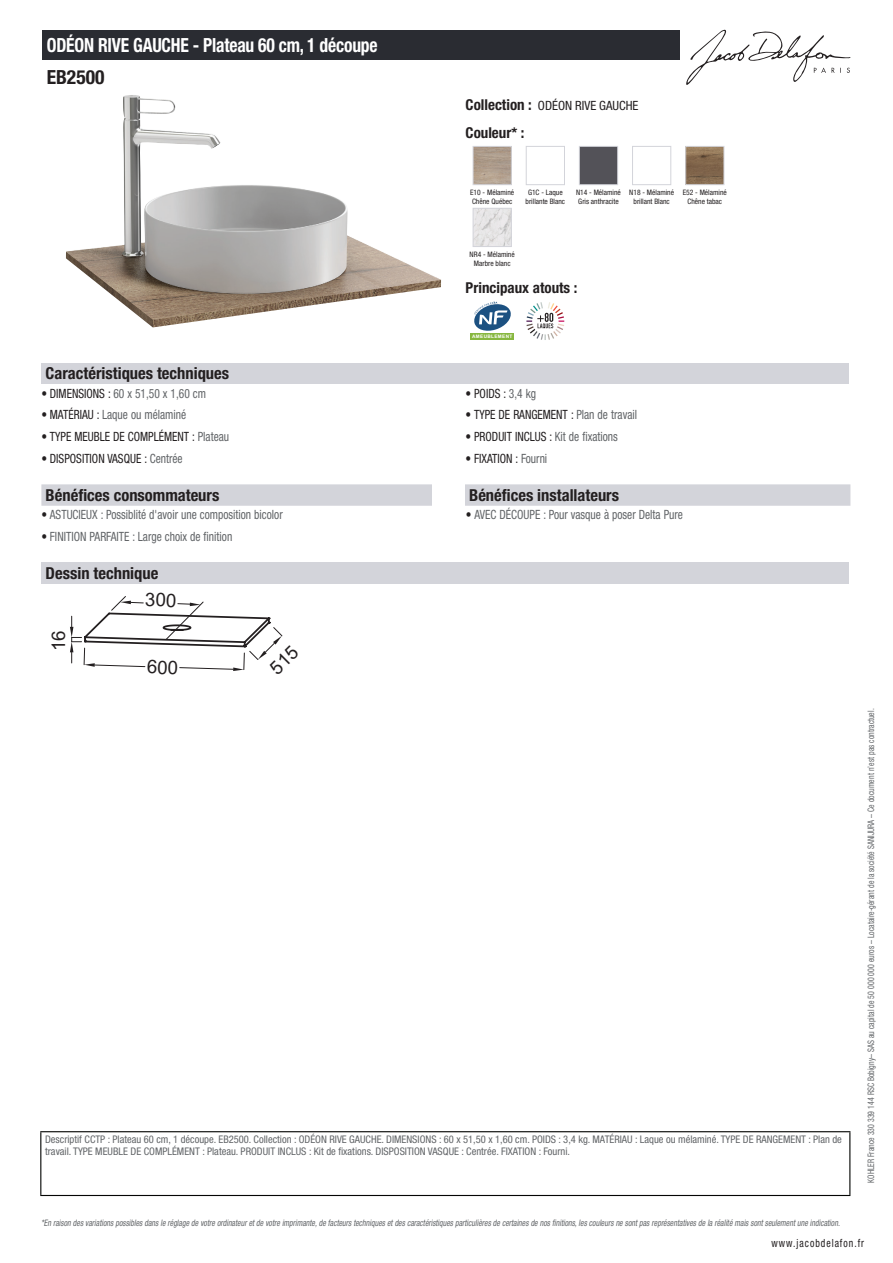
<style>
.page{position:relative;width:893px;height:1263px;background:#fff}
.page>*{position:absolute;margin:0;border:0;box-sizing:border-box;transform-origin:0 0}
.t1{font:700 condensed 19.5px "Helvetica Neue LT Std";letter-spacing:-.01em;color:#fff;scale:.9 1}
.t2{font:700 condensed 19.5px "Helvetica Neue LT Std";color:#231f20}
.t3{font:18.75px "Arial";color:#231f20}
.t4{font:700 condensed 16.5px "Helvetica Neue LT Std";color:#231f20}
.t5{font:700 condensed 15px "Helvetica Neue LT Std";color:#231f20}
.t6{font:condensed 12.75px "Helvetica Neue LT Std";color:#626568;scale:.9 1}
.t7{font:condensed 12.75px "Helvetica Neue LT Std";color:#231f20;scale:.9 1}
.t8{font:condensed 12.75px "Helvetica Neue LT Std";color:#231f20}
.t9{font:condensed 11.25px "Helvetica Neue LT Std";letter-spacing:.1em;color:#231f20;scale:.87 1}
.t10{font:condensed 10.5px/12px "Helvetica Neue LT Std";color:#626568}
.t11{font:italic condensed 9px "Helvetica Neue LT Std";color:#626568;scale:.87 1}
.t12{font:condensed 9px "Helvetica Neue LT Std";color:#626568;scale:.87 1}
.t13{font:condensed 7.5px/9px "Helvetica Neue LT Std";color:#231f20;text-align:center}
.t14{font:700 4.65px "Arial";letter-spacing:.075em;color:#fff}
.s1{font-weight:700;font-size:15px}
.s2{color:#231f20}
.s3{color:#626568}
</style>
<div class="page">
<svg style="left:686px;top:30px;width:164px;height:55px"></svg>
<img style="left:66px;top:95px;width:375px;height:232px">
<img style="left:475px;top:148px;width:35px;height:35px">
<div style="left:473px;top:146px;width:39px;height:39px;border:1px solid #d3d4da"></div>
<div style="left:526px;top:146px;width:39px;height:39px;border:1px solid #d3d4da"></div>
<img style="left:581px;top:148px;width:35px;height:35px">
<div style="left:579px;top:146px;width:39px;height:39px;border:1px solid #d3d4da"></div>
<div style="left:632px;top:146px;width:39px;height:39px;border:1px solid #d3d4da"></div>
<img style="left:687px;top:148px;width:35px;height:35px">
<div style="left:685px;top:146px;width:39px;height:39px;border:1px solid #d3d4da"></div>
<img style="left:475px;top:210px;width:35px;height:35px">
<div style="left:473px;top:208px;width:39px;height:39px;border:1px solid #d3d4da"></div>
<div style="left:470px;top:333px;width:44px;height:7px;background:#87b73f"></div>
<svg style="left:474px;top:302px;width:37px;height:29px"></svg>
<svg style="left:526px;top:302px;width:38px;height:38px"></svg>
<div style="left:41px;top:363px;width:808px;height:21px;background:#d3d4da"></div>
<svg style="left:41px;top:484px;width:809px;height:22px;background:#d4d5db"></svg>
<div style="left:432px;top:484px;width:33px;height:22px;background:#fff"></div>
<div style="left:41px;top:562px;width:808px;height:21px;background:#d3d4da"></div>
<div style="left:43px;top:30px;width:637px;height:30px;background:#2a2c32"></div>
<hr style="left:40px;top:1131px;width:810px;height:1px;background:#040503">
<hr style="left:40px;top:1132px;width:1px;height:63px;background:#040503">
<hr style="left:849px;top:1132px;width:1px;height:63px;background:#040503">
<hr style="left:40px;top:1195px;width:810px;height:1px;background:#040503">
<svg style="left:70px;top:596px;width:213px;height:75px"></svg>
<h1 class="t1" style="left:47px;top:33px;width:369px">ODÉON RIVE GAUCHE - Plateau 60 cm, 1 découpe</h1>
<h1 class="t2" style="left:47px;top:65px;width:59px">EB2500</h1>
<p class="t8" style="left:466px;top:98px;width:174px"><span class="s1">Collection :</span> ODÉON RIVE GAUCHE</p>
<h3 class="t5" style="left:466px;top:123px;width:60px">Couleur* :</h3>
<p class="t13" style="left:470px;top:187px;width:46px;text-align:left">E10 - Mélaminé<br>Chêne Québec</p>
<p class="t13" style="left:526px;top:187px;width:41px">G1C - Laque brillante Blanc</p>
<p class="t13" style="left:576px;top:187px;width:46px;text-align:left">N14 - Mélaminé<br>Gris anthracite</p>
<p class="t13" style="left:629px;top:187px;width:46px">N18 - Mélaminé brillant Blanc</p>
<p class="t13" style="left:683px;top:187px;width:46px">E52 - Mélaminé<br>Chêne tabac</p>
<p class="t13" style="left:470px;top:249px;width:47px">NR4 - Mélaminé<br>Marbre blanc</p>
<h3 class="t5" style="left:466px;top:279px;width:113px">Principaux atouts :</h3>
<p class="t14" style="left:472px;top:333px;width:42px">AMEUBLEMENT</p>
<h3 class="t4" style="left:46px;top:364px;width:185px">Caractéristiques techniques</h3>
<p class="t6" style="left:41px;top:386px;width:184px"><span class="s2">• DIMENSIONS :</span> 60 x 51,50 x 1,60 cm</p>
<p class="t7" style="left:466px;top:386px;width:80px">• POIDS : <span class="s3">3,4 kg</span></p>
<p class="t6" style="left:41px;top:407px;width:163px"><span class="s2">• MATÉRIAU :</span> Laque ou mélaminé</p>
<p class="t7" style="left:466px;top:407px;width:192px">• TYPE DE RANGEMENT : <span class="s3">Plan de travail</span></p>
<p class="t7" style="left:41px;top:429px;width:210px">• TYPE MEUBLE DE COMPLÉMENT : <span class="s3">Plateau</span></p>
<p class="t7" style="left:466px;top:429px;width:171px">• PRODUIT INCLUS : <span class="s3">Kit de fixations</span></p>
<p class="t7" style="left:41px;top:451px;width:158px">• DISPOSITION VASQUE : <span class="s3">Centrée</span></p>
<p class="t7" style="left:466px;top:451px;width:92px">• FIXATION : <span class="s3">Fourni</span></p>
<h3 class="t4" style="left:46px;top:485px;width:175px">Bénéfices consommateurs</h3>
<h3 class="t4" style="left:469px;top:485px;width:151px">Bénéfices installateurs</h3>
<p class="t6" style="left:41px;top:507px;width:270px"><span class="s2">•</span> ASTUCIEUX : Possiblité d'avoir une composition bicolor</p>
<p class="t6" style="left:466px;top:507px;width:243px"><span class="s2">•</span> AVEC DÉCOUPE : Pour vasque à poser Delta Pure</p>
<p class="t6" style="left:41px;top:529px;width:214px"><span class="s2">•</span> FINITION PARFAITE : Large choix de finition</p>
<h3 class="t4" style="left:46px;top:563px;width:114px">Dessin technique</h3>
<h2 class="t3" style="left:46px;top:651px;width:22px;rotate:-90deg">16</h2>
<p class="t10" style="left:45px;top:1134px;width:798px">Descriptif CCTP : Plateau 60 cm, 1 découpe. EB2500. Collection : ODÉON RIVE GAUCHE. DIMENSIONS : 60 x 51,50 x 1,60 cm. POIDS : 3,4 kg. MATÉRIAU : Laque ou mélaminé. TYPE DE RANGEMENT : Plan de travail. TYPE MEUBLE DE COMPLÉMENT : Plateau. PRODUIT INCLUS : Kit de fixations. DISPOSITION VASQUE : Centrée. FIXATION : Fourni.</p>
<p class="t12" style="left:866px;top:1183px;width:547px;rotate:-90deg">KOHLER France 330 339 144 RSC Bobigny– SAS au capital de 50 000 000 euros – Locataire-gérant de la société SANIJURA – Ce document n’est pas contractuel.</p>
<p class="t11" style="left:41px;top:1217px;width:922px">*En raison desvariationspossiblesdansle réglage de votre ordinateuretde votre imprimante,de facteurstechniquesetdescaractéristiquesparticulièresde certainesde nosfinitions,lescouleursne sontpasreprésentativesde la réalité maissontseulementune indication.</p>
<p class="t9" style="left:772px;top:1237px;width:108px">www.jacobdelafon.fr</p>
</div>
